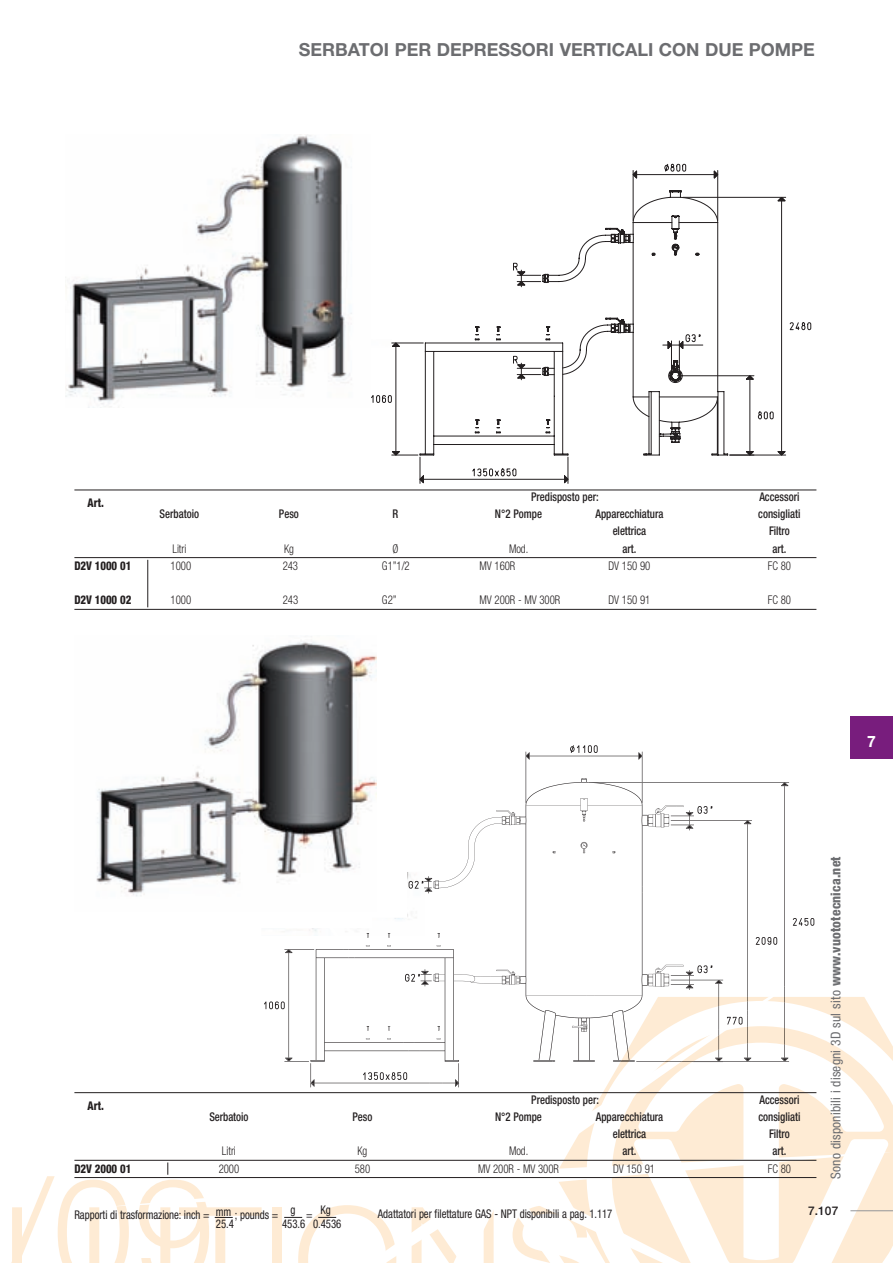
<style>
.page{position:relative;width:893px;height:1263px;background:#fff}
.page>*{position:absolute;margin:0;border:0;box-sizing:border-box;transform-origin:0 0}
.t1{font:700 18px "Helvetica Neue";color:#6c6d70}
.t2{font:700 15.75px "Helvetica Neue";color:#fff}
.t3{font:condensed 13.5px "Helvetica Neue";letter-spacing:.01em;color:#6c6d70}
.t4{font:500 condensed 12px "Helvetica Neue";color:#231f20;scale:.9 1}
.t5{font:300 condensed 12px "Helvetica Neue";letter-spacing:-.005em;color:#231f20;scale:.9 1}
.t6{font:condensed 12px "Helvetica Neue";letter-spacing:-.005em;color:#231f20;scale:.9 1}
.t7{font:800 condensed 12px "Helvetica Neue";letter-spacing:-.005em;color:#231f20;scale:.9 1}
.t8{font:500 12px "Helvetica Neue";color:#231f20}
.s1{font-weight:800}
</style>
<div class="page">
<svg style="left:74px;top:919px;width:819px;height:344px"></svg>
<div style="left:850px;top:716px;width:43px;height:43px;background:#781d7d"></div>
<hr style="left:850px;top:1210px;width:43px;height:1px;background:#939598">
<hr style="left:74px;top:490px;width:742px;height:1px;background:#231f20">
<hr style="left:74px;top:557px;width:742px;height:1px;background:#231f20">
<hr style="left:74px;top:609px;width:742px;height:1px;background:#231f20">
<hr style="left:147px;top:560px;width:1px;height:47px;background:#231f20">
<hr style="left:74px;top:1092px;width:742px;height:1px;background:#231f20">
<hr style="left:74px;top:1160px;width:742px;height:1px;background:#231f20">
<hr style="left:74px;top:1177px;width:742px;height:1px;background:#231f20">
<svg style="left:284px;top:1205px;width:112px;height:58px"></svg>
<svg style="left:371px;top:163px;width:441px;height:321px"></svg>
<svg style="left:264px;top:745px;width:550px;height:342px"></svg>
<img style="left:96px;top:641px;width:280px;height:270px">
<img style="left:66px;top:135px;width:286px;height:273px">
<svg style="left:11px;top:1162px;width:251px;height:101px"></svg>
<h1 class="t1" style="left:299px;top:39px;width:518px">SERBATOI PER DEPRESSORI VERTICALI CON DUE POMPE</h1>
<p class="t7" style="left:87px;top:496px;width:20px">Art.</p>
<p class="t4" style="left:531px;top:490px;width:77px">Predisposto per:</p>
<p class="t4" style="left:759px;top:490px;width:46px">Accessori</p>
<p class="t4" style="left:160px;top:507px;width:46px">Serbatoio</p>
<p class="t4" style="left:279px;top:507px;width:24px">Peso</p>
<p class="t4" style="left:393px;top:507px;width:8px">R</p>
<p class="t4" style="left:495px;top:507px;width:54px">N°2 Pompe</p>
<p class="t4" style="left:595px;top:507px;width:77px">Apparecchiatura</p>
<p class="t4" style="left:758px;top:507px;width:49px">consigliati</p>
<p class="t4" style="left:613px;top:524px;width:39px">elettrica</p>
<p class="t4" style="left:769px;top:524px;width:25px">Filtro</p>
<p class="t5" style="left:172px;top:542px;width:17px">LITRI</p>
<p class="t5" style="left:284px;top:542px;width:13px">KG</p>
<p class="t5" style="left:392px;top:542px;width:8px">Ø</p>
<p class="t5" style="left:509px;top:542px;width:23px">MOD.</p>
<p class="t4" style="left:623px;top:541px;width:17px">art.</p>
<p class="t4" style="left:772px;top:541px;width:17px">art.</p>
<p class="t7" style="left:74px;top:558px;width:65px">D2V 1000 01</p>
<p class="t5" style="left:171px;top:559px;width:24px">1000</p>
<p class="t5" style="left:283px;top:559px;width:19px">243</p>
<p class="t5" style="left:382px;top:559px;width:32px">G1”1/2</p>
<p class="t5" style="left:479px;top:559px;width:41px">MV 160R</p>
<p class="t5" style="left:608px;top:559px;width:48px">DV 150 90</p>
<p class="t5" style="left:768px;top:559px;width:27px">FC 80</p>
<p class="t7" style="left:74px;top:593px;width:65px">D2V 1000 02</p>
<p class="t5" style="left:171px;top:593px;width:24px">1000</p>
<p class="t5" style="left:283px;top:593px;width:19px">243</p>
<p class="t5" style="left:382px;top:593px;width:18px">G2”</p>
<p class="t5" style="left:479px;top:593px;width:91px">MV 200R - MV 300R</p>
<p class="t5" style="left:608px;top:593px;width:48px">DV 150 91</p>
<p class="t5" style="left:768px;top:593px;width:27px">FC 80</p>
<h2 class="t2" style="left:867px;top:731px;width:10px">7</h2>
<p class="t7" style="left:87px;top:1098px;width:20px">Art.</p>
<p class="t4" style="left:531px;top:1092px;width:77px">Predisposto per:</p>
<p class="t4" style="left:759px;top:1092px;width:46px">Accessori</p>
<p class="t4" style="left:209px;top:1109px;width:45px">Serbatoio</p>
<p class="t4" style="left:353px;top:1109px;width:24px">Peso</p>
<p class="t4" style="left:495px;top:1109px;width:54px">N°2 Pompe</p>
<p class="t4" style="left:596px;top:1109px;width:76px">Apparecchiatura</p>
<p class="t4" style="left:759px;top:1109px;width:48px">consigliati</p>
<p class="t4" style="left:613px;top:1127px;width:39px">elettrica</p>
<p class="t4" style="left:769px;top:1127px;width:25px">Filtro</p>
<p class="t5" style="left:222px;top:1144px;width:17px">LITRI</p>
<p class="t5" style="left:357px;top:1144px;width:13px">KG</p>
<p class="t5" style="left:509px;top:1144px;width:23px">MOD.</p>
<p class="t4" style="left:623px;top:1144px;width:17px">art.</p>
<p class="t4" style="left:773px;top:1144px;width:17px">art.</p>
<p class="t7" style="left:74px;top:1161px;width:65px">D2V 2000 01</p>
<p class="t5" style="left:219px;top:1161px;width:24px">2000</p>
<p class="t5" style="left:355px;top:1161px;width:19px">580</p>
<p class="t5" style="left:478px;top:1161px;width:91px">MV 200R - MV 300R</p>
<p class="t5" style="left:613px;top:1161px;width:48px">DV 150 91</p>
<p class="t5" style="left:768px;top:1161px;width:27px">FC 80</p>
<p class="t3" style="left:828px;top:1179px;width:324px;rotate:-90deg">Sono disponibili i disegni 3D sul sito <span class="s1">www.vuototecnica.net</span></p>
<p class="t6" style="left:216px;top:1205px;width:19px">mm</p>
<p class="t6" style="left:290px;top:1202px;width:7px">g</p>
<p class="t6" style="left:321px;top:1202px;width:13px">Kg</p>
<p class="t6" style="left:74px;top:1207px;width:152px">Rapporti di trasformazione: inch =</p>
<p class="t6" style="left:235px;top:1207px;width:50px">; pounds =</p>
<p class="t6" style="left:306px;top:1207px;width:9px">=</p>
<p class="t6" style="left:378px;top:1207px;width:262px">Adattatori per filettature GAS - NPT disponibili a pag. 1.117</p>
<p class="t6" style="left:216px;top:1216px;width:21px">25.4</p>
<p class="t6" style="left:282px;top:1216px;width:67px">453.6 0.4536</p>
<p class="t8" style="left:808px;top:1204px;width:32px">7.107</p>
</div>
